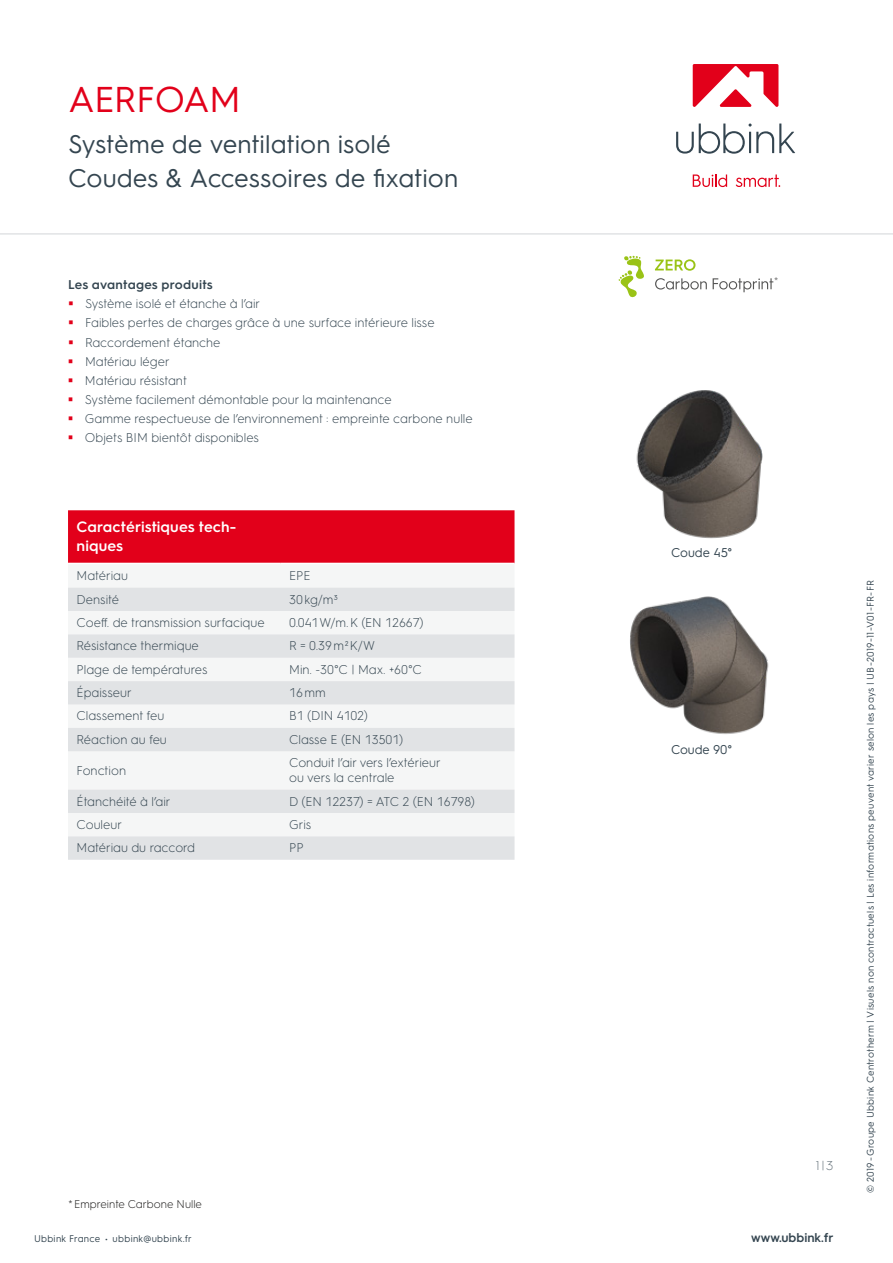
<style>
.page{position:relative;width:893px;height:1263px;background:#fff}
.page>*{position:absolute;margin:0;border:0;box-sizing:border-box;transform-origin:0 0}
.t1{font:36px "HGS3";letter-spacing:-.02em;color:#e2001a}
.t2{font:25.5px/34px "HGS3";color:#344550}
.t3{font:600 15px/19.2px "HGS3";letter-spacing:.005em;color:#fff}
.t4{font:300 12.75px/19.2px "HGS3";color:#344550}
.t5{font:600 12.75px "HGS3";letter-spacing:.01em;color:#344550}
.t6{font:12.75px "HGS3";color:#344550}
.t7{font:300 12.75px "HGS3";color:#67747c}
.t8{font:300 11.25px "HGS3";color:#181716}
.t9{font:300 11.25px "HGS3";color:#4b4b4b}
.t10{font:9.75px "HGS3";letter-spacing:.03em;color:#344550}
</style>
<div class="page">
<svg style="left:676px;top:124px;width:119px;height:30px"></svg>
<svg style="left:693px;top:174px;width:34px;height:13px"></svg>
<svg style="left:736px;top:174px;width:44px;height:13px"></svg>
<svg style="left:693px;top:64px;width:85px;height:43px"></svg>
<hr style="left:0;top:233px;width:893px;height:2px;background:#e1e3e5">
<div style="left:68px;top:510px;width:446px;height:53px;background:#e2001a"></div>
<svg style="left:68px;top:588px;width:446px;height:272px;fill:#e7e8ea"></svg>
<img style="left:636px;top:390px;width:127px;height:149px">
<img style="left:630px;top:596px;width:139px;height:138px">
<svg style="left:619px;top:256px;width:25px;height:42px"></svg>
<svg style="left:655px;top:259px;width:40px;height:12px"></svg>
<svg style="left:655px;top:278px;width:52px;height:12px"></svg>
<svg style="left:713px;top:278px;width:60px;height:14px"></svg>
<h1 class="t1" style="left:68px;top:74px;width:174px">AERFOAM</h1>
<h2 class="t2" style="left:68px;top:125px;width:392px">Système de ventilation isolé<br>Coudes &amp; Accessoires de fixation</h2>
<p class="t5" style="left:68px;top:276px;width:146px">Les avantages produits</p>
<p class="t4" style="left:85px;top:293px;width:389px">Système isolé et étanche à l’air<br>Faibles pertes de charges grâce à une surface intérieure lisse Raccordement étanche<br>Matériau léger<br>Matériau résistant<br>Système facilement démontable pour la maintenance<br>Gamme respectueuse de l’environnement : empreinte carbone nulle Objets BIM bientôt disponibles</p>
<p class="t3" style="left:77px;top:516px;width:161px">Caractéristiques tech&shy;niques</p>
<p class="t4" style="left:77px;top:565px;width:53px">Matériau</p>
<p class="t4" style="left:289px;top:565px;width:23px">EPE</p>
<p class="t4" style="left:77px;top:589px;width:44px">Densité</p>
<p class="t4" style="left:289px;top:589px;width:51px">30kg/m³</p>
<p class="t4" style="left:77px;top:612px;width:190px">Coeff. de transmission surfacique</p>
<p class="t4" style="left:289px;top:612px;width:136px">0.041W/m.K (EN 12667)</p>
<p class="t4" style="left:77px;top:635px;width:124px">Résistance thermique</p>
<p class="t4" style="left:289px;top:635px;width:88px">R = 0.39m²K/W</p>
<p class="t4" style="left:77px;top:659px;width:132px">Plage de températures</p>
<p class="t4" style="left:289px;top:659px;width:134px">Min. -30°C | Max. +60°C</p>
<p class="t4" style="left:77px;top:682px;width:57px">Épaisseur</p>
<p class="t4" style="left:289px;top:682px;width:38px">16mm</p>
<p class="t4" style="left:77px;top:706px;width:89px">Classement feu</p>
<p class="t4" style="left:289px;top:706px;width:80px">B1 (DIN 4102)</p>
<p class="t4" style="left:77px;top:729px;width:92px">Réaction au feu</p>
<p class="t4" style="left:289px;top:729px;width:116px">Classe E (EN 13501)</p>
<p class="t4" style="left:77px;top:760px;width:51px">Fonction</p>
<p class="t4" style="left:289px;top:755px;width:153px;line-height:14.9px">Conduit l’air vers l’extérieur ou vers la centrale</p>
<p class="t4" style="left:77px;top:791px;width:96px">Étanchéité à l’air</p>
<p class="t4" style="left:289px;top:791px;width:187px">D (EN 12237) = ATC 2 (EN 16798)</p>
<p class="t4" style="left:77px;top:814px;width:47px">Couleur</p>
<p class="t4" style="left:289px;top:814px;width:24px">Gris</p>
<p class="t4" style="left:77px;top:837px;width:120px">Matériau du raccord</p>
<p class="t4" style="left:289px;top:837px;width:16px">PP</p>
<p class="t8" style="left:68px;top:1196px;width:135px">*Empreinte Carbone Nulle</p>
<p class="t10" style="left:34px;top:1231px;width:159px">Ubbink France • ubbink@ubbink.fr</p>
<p class="t9" style="left:774px;top:274px;width:6px">*</p>
<p class="t6" style="left:671px;top:543px;width:63px">Coude 45°</p>
<p class="t6" style="left:671px;top:741px;width:63px">Coude 90°</p>
<p class="t7" style="left:816px;top:1157px;width:19px">1|3</p>
<p class="t5" style="left:751px;top:1228px;width:84px">www.ubbink.fr</p>
<p class="t10" style="left:864px;top:1193px;width:614px;rotate:-90deg">© 2019-Groupe Ubbink Centrotherm | Visuels non contractuels | Les informations peuvent varier selon les pays | UB-2019-11-V01-FR-FR</p>
</div>
